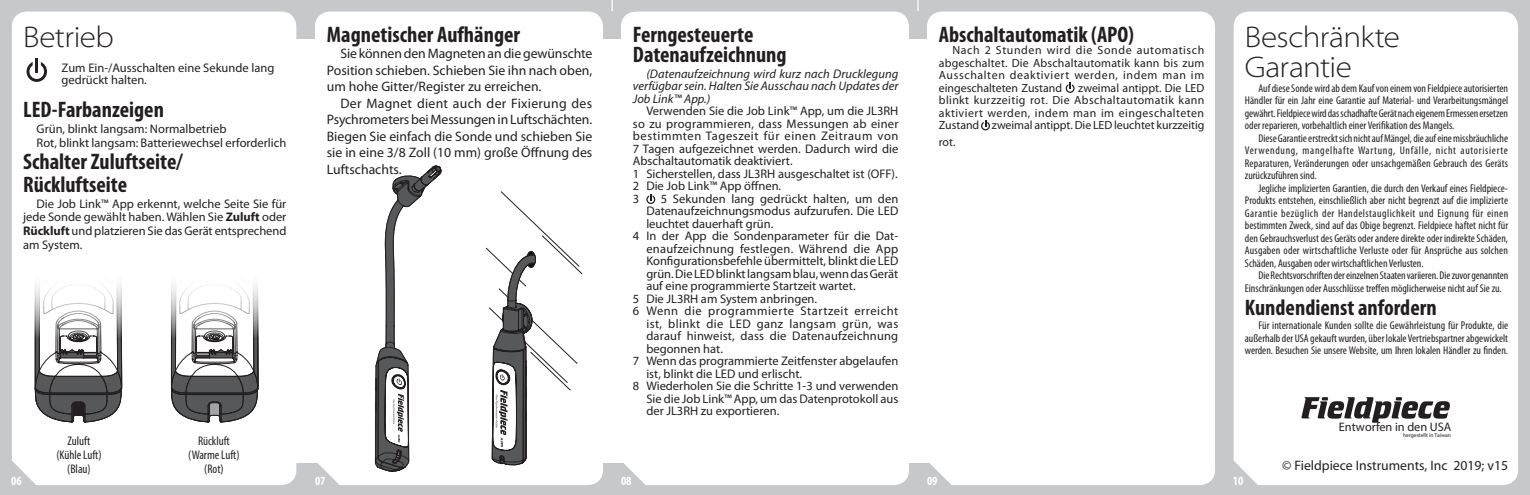
<style>
.page{position:relative;width:1530px;height:495px;background:#c7c8ca}
.page>*{position:absolute;margin:0;border:0;box-sizing:border-box;transform-origin:0 0}
.t1{font:300 semi-expanded 30px/30px "Myriad Pro";letter-spacing:-.02em;color:#231f20}
.t2{font:700 condensed 22.5px/22.5px "Myriad Pro";color:#231f20}
.t3{font:13.75px/16.5px "Myriad Pro";color:#231f20;text-align:justify}
.t4{font:12.5px/12.5px "Myriad Pro";color:#231f20}
.t5{font:italic 12.5px/12.5px "Myriad Pro";color:#231f20;text-align:justify}
.t6{font:condensed 12.5px/13.8px "Myriad Pro";color:#231f20;text-align:center}
.t7{font:12.5px "Myriad Pro";letter-spacing:.04em;color:#231f20}
.t8{font:12.5px "Myriad Pro";letter-spacing:.02em;color:#231f20}
.t9{font:12.5px "Myriad Pro";letter-spacing:.03em;color:#231f20}
.t10{font:700 condensed 12.5px "Myriad Pro";color:#fff}
.t11{font:12.38px "Myriad Pro";color:#231f20}
.t12{font:11.88px/12.5px "Myriad Pro";color:#231f20;text-align:justify}
.t13{font:condensed 11.25px/12.5px "Myriad Pro";color:#231f20;text-align:justify}
.t14{font:5.62px "Myriad Pro";color:#231f20}
.s1{font-weight:700}
</style>
<div class="page">
<svg style="left:917px;top:0;width:2px;height:11px"></svg>
<div style="left:12px;top:12px;width:284px;height:473px;background:#fff"></div>
<div style="left:315px;top:12px;width:288px;height:473px;background:#fff"></div>
<div style="left:621px;top:12px;width:288px;height:473px;background:#fff"></div>
<div style="left:927px;top:12px;width:288px;height:473px;background:#fff"></div>
<div style="left:1234px;top:12px;width:284px;height:473px;background:#fff"></div>
<svg style="left:646px;top:194px;width:9px;height:10px"></svg>
<svg style="left:1066px;top:83px;width:9px;height:10px"></svg>
<svg style="left:981px;top:120px;width:9px;height:10px"></svg>
<div style="left:295px;top:39px;width:22px;height:423px;background:#fff"></div>
<div style="left:603px;top:39px;width:22px;height:423px;background:#fff"></div>
<div style="left:909px;top:39px;width:22px;height:423px;background:#fff"></div>
<div style="left:123px;top:270px;width:47px;height:153px;background:#fff"></div>
<svg style="left:170px;top:270px;width:108px;height:160px;background:#c6c6c7"></svg>
<svg style="left:35px;top:270px;width:88px;height:160px;background:#b7b6b7"></svg>
<hr style="left:35px;top:59px;width:3px;height:14px;background:#231f20">
<svg style="left:27px;top:62px;width:20px;height:20px"></svg>
<div style="left:362px;top:251px;width:13px;height:202px;background:#fff"></div>
<div style="left:441px;top:166px;width:94px;height:306px;background:#fff"></div>
<svg style="left:486px;top:192px;width:96px;height:273px;background:#d8d8d8"></svg>
<svg style="left:375px;top:166px;width:66px;height:306px;background:#d0d0d0"></svg>
<svg style="left:1301px;top:397px;width:149px;height:26px;background:#959393"></svg>
<h1 class="t1" style="left:23px;top:23px;width:92px">Betrieb</h1>
<p class="t4" style="left:62px;top:62px;width:214px">Zum Ein-/Ausschalten eine Sekunde lang gedrückt halten.</p>
<h2 class="t2" style="left:23px;top:98px;width:142px">LED-Farbanzeigen</h2>
<p class="t4" style="left:37px;top:122px;width:251px;line-height:13.8px">Grün, blinkt langsam: Normalbetrieb<br>Rot, blinkt langsam: Batteriewechsel erforderlich</p>
<h2 class="t2" style="left:23px;top:151px;width:161px">Schalter Zuluftseite/<br>Rückluftseite</h2>
<p class="t4" style="left:23px;top:197px;width:265px;line-height:13.8px;text-align:justify;text-indent:13px">Die Job Link™ App erkennt, welche Seite Sie für jede Sonde gewählt haben. Wählen Sie <span class="s1">Zuluft</span> oder <span class="s1">Rückluft</span> und platzieren Sie das Gerät entsprechend am System.</p>
<h2 class="t2" style="left:327px;top:23px;width:195px">Magnetischer Aufhänger</h2>
<p class="t3" style="left:327px;top:46px;width:267px;text-indent:14px">Sie können den Magneten an die gewünschte Position schieben. Schieben Sie ihn nach oben, um hohe Gitter/Register zu erreichen.</p>
<p class="t3" style="left:327px;top:95px;width:267px;text-indent:14px">Der Magnet dient auch der Fixierung des Psychrometers bei Messungen in Luftschächten.<br>Biegen Sie einfach die Sonde und schieben Sie sie in eine 3/8 Zoll (10 mm) große Öffnung des Luftschachts.</p>
<h2 class="t2" style="left:633px;top:24px;width:155px;line-height:20px">Ferngesteuerte<br>Datenaufzeichnung</h2>
<p class="t5" style="left:633px;top:68px;width:267px;text-indent:13px">(Datenaufzeichnung wird kurz nach Drucklegung verfügbar sein. Halten Sie Ausschau nach Updates der Job Link™ App.)</p>
<p class="t4" style="left:633px;top:105px;width:267px;text-indent:13px">Verwenden Sie die Job Link™ App, um die JL3RH so zu programmieren, dass Messungen ab einer bestimmten Tageszeit für einen Zeitraum von 7 Tagen aufgezeichnet werden. Dadurch wird die Abschaltautomatik deaktiviert.<br>1 Sicherstellen, dass JL3RH ausgeschaltet ist (OFF).<br>2 Die Job Link™ App öffnen.<br>3</p>
<p class="t4" style="left:661px;top:193px;width:239px">5 Sekunden lang gedrückt halten, um den</p>
<p class="t4" style="left:646px;top:205px;width:253px">Datenaufzeichnungsmodus aufzurufen. Die LED</p>
<p class="t4" style="left:646px;top:218px;width:129px">leuchtet dauerhaft grün.</p>
<p class="t4" style="left:633px;top:230px;width:267px">4 In der App die Sondenparameter für die Dat-</p>
<p class="t8" style="left:646px;top:242px;width:254px">enaufzeichnung festlegen. Während die App</p>
<p class="t4" style="left:646px;top:255px;width:253px">Konfigurationsbefehle übermittelt, blinkt die LED</p>
<p class="t4" style="left:646px;top:268px;width:253px">grün. Die LED blinkt langsam blau, wenn das Gerät</p>
<p class="t4" style="left:646px;top:280px;width:211px">auf eine programmierte Startzeit wartet.</p>
<p class="t4" style="left:633px;top:293px;width:186px">5 Die JL3RH am System anbringen.</p>
<p class="t7" style="left:633px;top:304px;width:267px">6 Wenn die programmierte Startzeit erreicht</p>
<p class="t9" style="left:646px;top:317px;width:253px">ist, blinkt die LED ganz langsam grün, was</p>
<p class="t4" style="left:646px;top:330px;width:253px">darauf hinweist, dass die Datenaufzeichnung</p>
<p class="t4" style="left:646px;top:343px;width:78px">begonnen hat.</p>
<p class="t4" style="left:633px;top:355px;width:267px">7 Wenn das programmierte Zeitfenster abgelaufen</p>
<p class="t4" style="left:646px;top:368px;width:157px">ist, blinkt die LED und erlischt.</p>
<p class="t4" style="left:633px;top:380px;width:267px">8 Wiederholen Sie die Schritte 1-3 und verwenden</p>
<p class="t4" style="left:646px;top:393px;width:253px">Sie die Job Link™ App, um das Datenprotokoll aus</p>
<p class="t4" style="left:646px;top:405px;width:134px">der JL3RH zu exportieren.</p>
<h2 class="t2" style="left:939px;top:23px;width:197px">Abschaltautomatik (APO)</h2>
<p class="t12" style="left:939px;top:44px;width:267px;text-indent:14px">Nach 2 Stunden wird die Sonde automatisch abgeschaltet. Die Abschaltautomatik kann bis zum Ausschalten deaktiviert werden, indem man im eingeschalteten Zustand</p>
<p class="t12" style="left:939px;top:82px;width:267px;text-indent:139px">zweimal antippt. Die LED blinkt kurzzeitig rot. Die Abschaltautomatik kann aktiviert werden, indem man im eingeschalteten Zustand zweimal antippt. Die LED leuchtet kurzzeitig</p>
<p class="t12" style="left:939px;top:136px;width:18px">rot.</p>
<h1 class="t1" style="left:1245px;top:23px;width:157px">Beschränkte<br>Garantie</h1>
<p class="t13" style="left:1245px;top:82px;width:265px;text-indent:13px">Auf diese Sonde wird ab dem Kauf von einem von Fieldpiece autorisierten Händler für ein Jahr eine Garantie auf Material- und Verarbeitungsmängel gewährt. Fieldpiece wird das schadhafte Gerät nach eigenem Ermessen ersetzen oder reparieren, vorbehaltlich einer Verifikation des Mangels.</p>
<p class="t13" style="left:1245px;top:132px;width:265px;text-indent:13px">Diese Garantie erstreckt sich nicht auf Mängel, die auf eine missbräuchliche Verwendung, mangelhafte Wartung, Unfälle, nicht autorisierte Reparaturen, Veränderungen oder unsachgemäßen Gebrauch des Geräts zurückzuführen sind.</p>
<p class="t13" style="left:1245px;top:182px;width:265px;text-indent:13px">Jegliche implizierten Garantien, die durch den Verkauf eines Fieldpiece-Produkts entstehen, einschließlich aber nicht begrenzt auf die implizierte Garantie bezüglich der Handelstauglichkeit und Eignung für einen bestimmten Zweck, sind auf das Obige begrenzt. Fieldpiece haftet nicht für den Gebrauchsverlust des Geräts oder andere direkte oder indirekte Schäden, Ausgaben oder wirtschaftliche Verluste oder für Ansprüche aus solchen Schäden, Ausgaben oder wirtschaftlichen Verlusten.</p>
<p class="t13" style="left:1245px;top:270px;width:265px;text-indent:13px">Die Rechtsvorschriften der einzelnen Staaten variieren. Die zuvor genannten<br>Einschränkungen oder Ausschlüsse treffen möglicherweise nicht auf Sie zu.</p>
<h2 class="t2" style="left:1245px;top:296px;width:193px">Kundendienst anfordern</h2>
<p class="t13" style="left:1245px;top:320px;width:265px;text-indent:13px">Für internationale Kunden sollte die Gewährleistung für Produkte, die außerhalb der USA gekauft wurden, über lokale Vertriebspartner abgewickelt werden. Besuchen Sie unsere Website, um Ihren lokalen Händler zu finden.</p>
<p class="t6" style="left:56px;top:434px;width:47px">Zuluft (Kühle Luft) (Blau)</p>
<p class="t6" style="left:188px;top:434px;width:53px">Rückluft (Warme Luft) (Rot)</p>
<p class="t11" style="left:1339px;top:419px;width:114px">Entworfen in den USA</p>
<p class="t14" style="left:1403px;top:432px;width:49px">hergestellt in Taiwan</p>
<p class="t3" style="left:1282px;top:457px;width:227px">© Fieldpiece Instruments, Inc 2019; v15</p>
<p class="t10" style="left:11px;top:474px;width:12px">06</p>
<p class="t10" style="left:315px;top:474px;width:12px">07</p>
<p class="t10" style="left:621px;top:474px;width:12px">08</p>
<p class="t10" style="left:927px;top:474px;width:12px">09</p>
<p class="t10" style="left:1233px;top:474px;width:12px">10</p>
</div>
